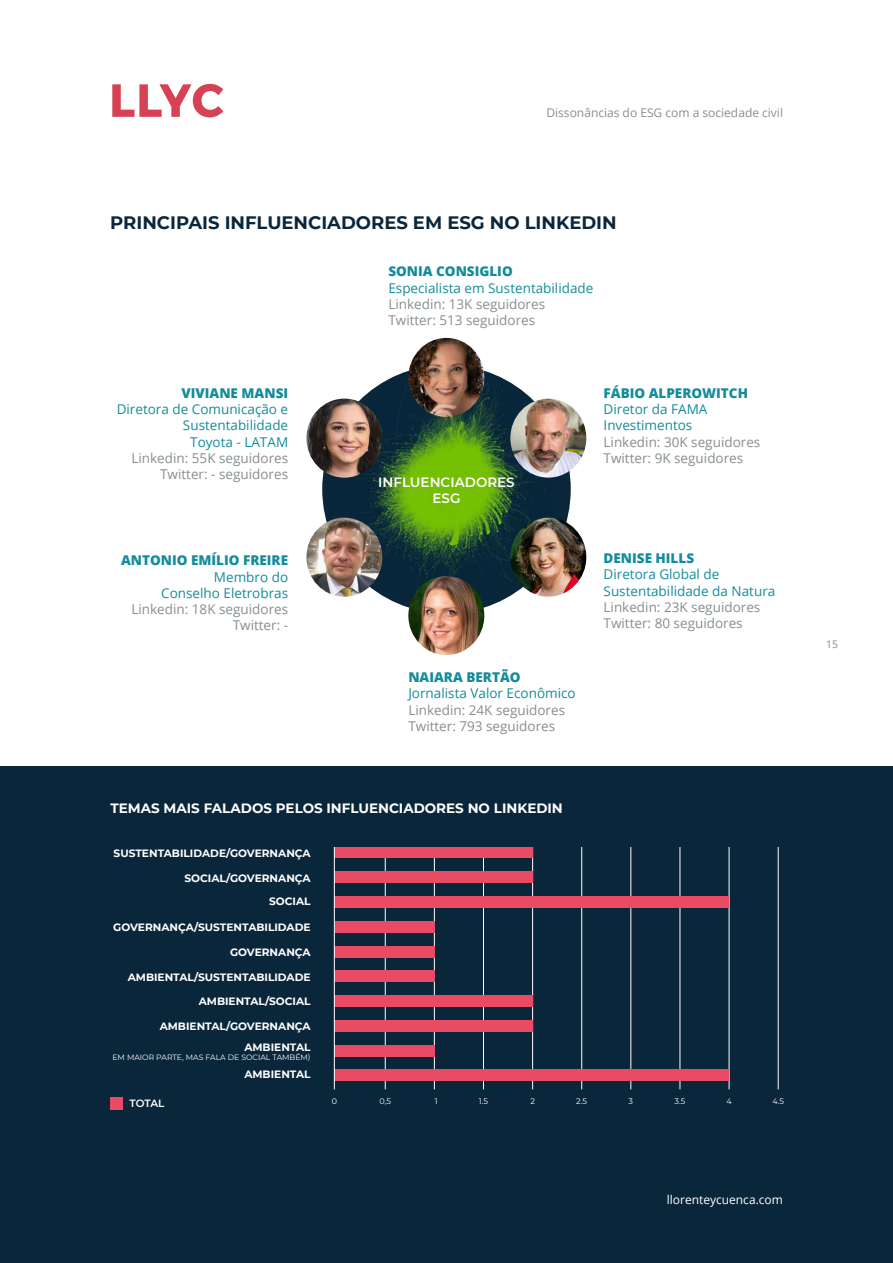
<style>
.page{position:relative;width:893px;height:1263px;background:#fff}
.page>*{position:absolute;margin:0;border:0;box-sizing:border-box;transform-origin:0 0}
.t1{font:700 18px "Montserrat";color:#0a263b}
.t2{font:13.5px/16.2px "Open Sans";color:#878e90}
.t3{font:13.5px/16.2px "Open Sans";color:#148c9c}
.t4{font:800 13.5px "Open Sans";color:#148c9c}
.t5{font:700 13.5px "Montserrat";color:#fff}
.t6{font:600 13.5px/16.5px "Montserrat";color:#fff;text-align:center}
.t7{font:12px "Open Sans";color:#878e90}
.t8{font:12px "Open Sans";color:#fff}
.t9{font:700 10.65px/23.1px "Montserrat";color:#fff;text-align:right}
.t10{font:600 10.5px "Montserrat";letter-spacing:-.01em;color:#fff}
.t11{font:10.5px "Open Sans";color:#878e90}
.t12{font:8.1px "Montserrat";color:#fff}
.t13{font:7.65px "Montserrat";color:#fff}
</style>
<div class="page">
<svg style="left:112px;top:84px;width:111px;height:33px"></svg>
<img style="left:328px;top:371px;width:225px;height:228px">
<div style="left:0;top:766px;width:893px;height:497px;background:#0a263b"></div>
<hr style="left:385px;top:847px;width:1px;height:242px;background:#fff">
<hr style="left:434px;top:847px;width:1px;height:242px;background:#fff">
<hr style="left:483px;top:847px;width:1px;height:242px;background:#fff">
<hr style="left:532px;top:847px;width:1px;height:242px;background:#fff">
<hr style="left:581px;top:847px;width:1px;height:242px;background:#fff">
<hr style="left:630px;top:847px;width:1px;height:242px;background:#fff">
<hr style="left:680px;top:847px;width:1px;height:242px;background:#fff">
<hr style="left:729px;top:847px;width:1px;height:242px;background:#fff">
<hr style="left:778px;top:847px;width:1px;height:242px;background:#fff">
<div style="left:334px;top:847px;width:199px;height:11px;background:#e94b64"></div>
<div style="left:334px;top:872px;width:199px;height:11px;background:#e94b64"></div>
<div style="left:334px;top:896px;width:395px;height:12px;background:#e94b64"></div>
<div style="left:335px;top:921px;width:99px;height:11px;background:#e94b64"></div>
<div style="left:334px;top:946px;width:100px;height:11px;background:#e94b64"></div>
<div style="left:334px;top:971px;width:100px;height:11px;background:#e94b64"></div>
<div style="left:334px;top:995px;width:199px;height:11px;background:#e94b64"></div>
<div style="left:334px;top:1020px;width:199px;height:11px;background:#e94b64"></div>
<div style="left:334px;top:1045px;width:100px;height:11px;background:#e94b64"></div>
<div style="left:334px;top:1070px;width:395px;height:11px;background:#e94b64"></div>
<hr style="left:334px;top:847px;width:1px;height:242px;background:#fff">
<div style="left:111px;top:1097px;width:12px;height:13px;background:#e94b65"></div>
<img style="left:408px;top:338px;width:76px;height:79px">
<img style="left:306px;top:399px;width:76px;height:79px">
<img style="left:306px;top:518px;width:76px;height:79px">
<img style="left:510px;top:399px;width:76px;height:79px">
<img style="left:510px;top:518px;width:76px;height:79px">
<img style="left:408px;top:576px;width:76px;height:79px">
<p class="t7" style="left:546px;top:105px;width:238px">Dissonâncias do ESG com a sociedade civil</p>
<h1 class="t1" style="left:110px;top:210px;width:508px">PRINCIPAIS INFLUENCIADORES EM ESG NO LINKEDIN</h1>
<p class="t4" style="left:181px;top:383px;width:108px">VIVIANE MANSI</p>
<p class="t3" style="left:117px;top:401px;width:173px;text-align:right">Diretora de Comunicação e<br>Sustentabilidade<br>Toyota - LATAM</p>
<p class="t2" style="left:131px;top:449px;width:158px;text-align:right">Linkedin: 55K seguidores<br>Twitter: - seguidores</p>
<p class="t4" style="left:121px;top:550px;width:169px">ANTONIO EMÍLIO FREIRE</p>
<p class="t3" style="left:161px;top:568px;width:128px;text-align:right">Membro do<br>Conselho Eletrobras</p>
<p class="t2" style="left:131px;top:601px;width:158px;text-align:right">Linkedin: 18K seguidores<br>Twitter: -</p>
<p class="t4" style="left:388px;top:261px;width:126px">SONIA CONSIGLIO</p>
<p class="t3" style="left:388px;top:279px;width:207px">Especialista em Sustentabilidade</p>
<p class="t2" style="left:388px;top:295px;width:158px">Linkedin: 13K seguidores<br>Twitter: 513 seguidores</p>
<p class="t6" style="left:378px;top:473px;width:138px">INFLUENCIADORES<br>ESG</p>
<p class="t4" style="left:408px;top:667px;width:114px">NAIARA BERTÃO</p>
<p class="t3" style="left:408px;top:685px;width:169px">Jornalista Valor Econômico</p>
<p class="t2" style="left:408px;top:701px;width:158px">Linkedin: 24K seguidores<br>Twitter: 793 seguidores</p>
<p class="t4" style="left:604px;top:383px;width:146px">FÁBIO ALPEROWITCH</p>
<p class="t3" style="left:604px;top:401px;width:105px">Diretor da FAMA<br>Investimentos</p>
<p class="t2" style="left:604px;top:433px;width:158px">Linkedin: 30K seguidores<br>Twitter: 9K seguidores</p>
<p class="t4" style="left:604px;top:548px;width:92px">DENISE HILLS</p>
<p class="t3" style="left:604px;top:566px;width:173px">Diretora Global de<br>Sustentabilidade da Natura</p>
<p class="t2" style="left:604px;top:598px;width:158px">Linkedin: 23K seguidores<br>Twitter: 80 seguidores</p>
<p class="t5" style="left:111px;top:799px;width:454px">TEMAS MAIS FALADOS PELOS INFLUENCIADORES NO LINKEDIN</p>
<p class="t9" style="left:114px;top:841px;width:198px">SUSTENTABILIDADE/GOVERNANÇA</p>
<p class="t9" style="left:184px;top:866px;width:128px">SOCIAL/GOVERNANÇA<br>SOCIAL</p>
<p class="t9" style="left:113px;top:915px;width:199px">GOVERNANÇA/SUSTENTABILIDADE</p>
<p class="t9" style="left:230px;top:940px;width:82px">GOVERNANÇA</p>
<p class="t9" style="left:128px;top:965px;width:184px">AMBIENTAL/SUSTENTABILIDADE</p>
<p class="t9" style="left:199px;top:989px;width:113px">AMBIENTAL/SOCIAL</p>
<p class="t9" style="left:160px;top:1014px;width:152px;line-height:21.6px">AMBIENTAL/GOVERNANÇA<br>AMBIENTAL</p>
<p class="t13" style="left:110px;top:1052px;width:202px">(EM MAIOR PARTE, MAS FALA DE SOCIAL TAMBÉM)</p>
<p class="t9" style="left:244px;top:1062px;width:68px">AMBIENTAL</p>
<p class="t10" style="left:129px;top:1096px;width:37px">TOTAL</p>
<p class="t12" style="left:332px;top:1096px;width:7px">0</p>
<p class="t12" style="left:379px;top:1096px;width:13px">0,5</p>
<p class="t12" style="left:435px;top:1096px;width:4px">1</p>
<p class="t12" style="left:479px;top:1096px;width:11px">1.5</p>
<p class="t12" style="left:530px;top:1096px;width:6px">2</p>
<p class="t12" style="left:576px;top:1096px;width:12px">2.5</p>
<p class="t12" style="left:629px;top:1096px;width:6px">3</p>
<p class="t12" style="left:675px;top:1096px;width:12px">3.5</p>
<p class="t12" style="left:726px;top:1096px;width:7px">4</p>
<p class="t12" style="left:772px;top:1096px;width:13px">4.5</p>
<p class="t8" style="left:667px;top:1191px;width:118px">llorenteycuenca.com</p>
<p class="t11" style="left:826px;top:637px;width:14px">15</p>
</div>
